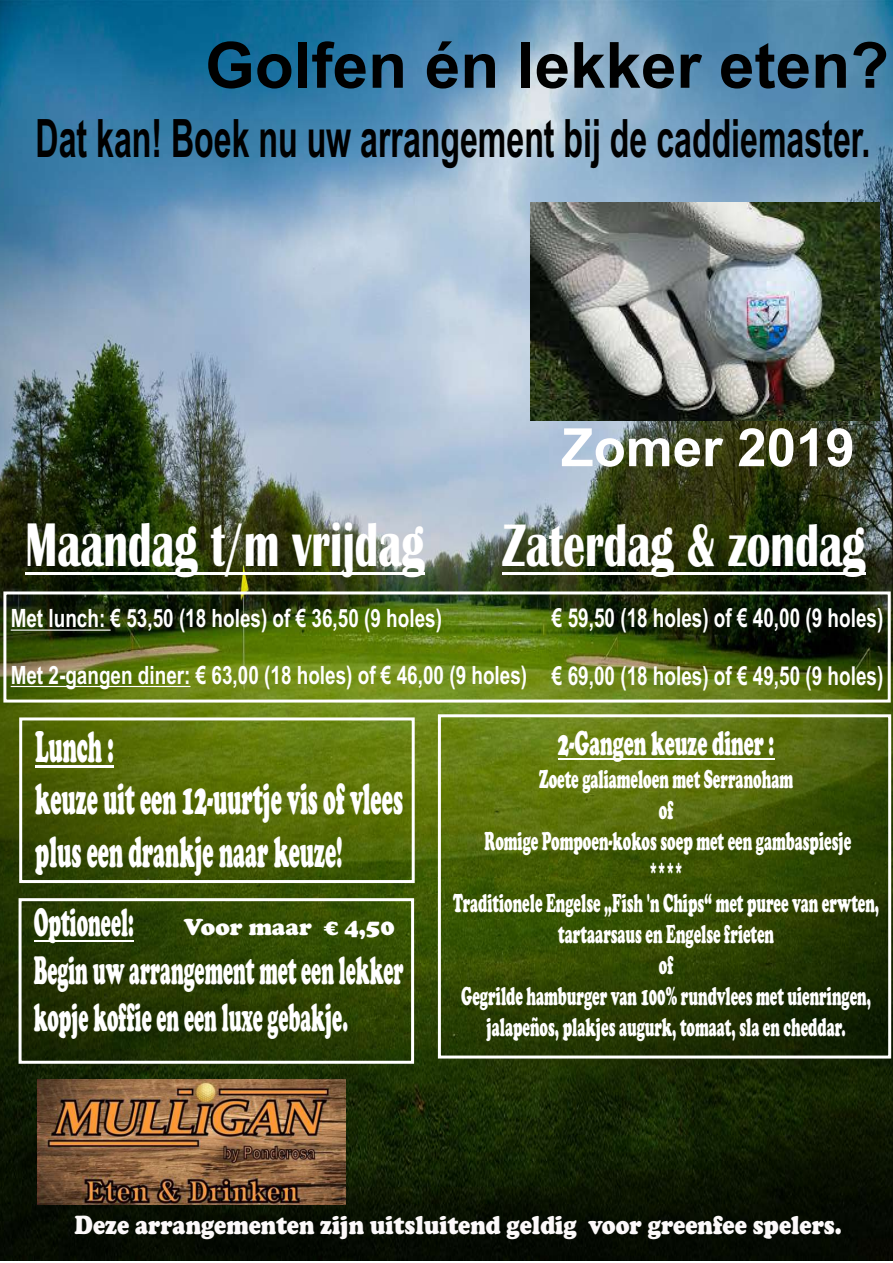
<style>
.page{position:relative;width:893px;height:1263px;background:#fff}
.page>*{position:absolute;margin:0;border:0;box-sizing:border-box;transform-origin:0 0}
.t1{font:700 63.75px "Britannic";color:#fff;scale:.68 1}
.t2{font:700 63.75px "Arial";color:#000}
.t3{font:700 52.95px "Arial";color:#000;scale:.61 1}
.t4{font:700 52.8px "Arial";color:#fff}
.t5{font:900 45.9px/52.7px "Cooper";color:#fff;scale:.46 1}
.t6{font:900 41.4px/47.4px "Cooper";color:#fff;scale:.46 1}
.t7{font:900 35.85px "Cooper";color:#fff;scale:.53 1}
.t8{font:900 27.15px "Cooper";color:#fcf9fa;scale:.85 1}
.t9{font:900 27px/30.9px "Cooper";color:#fff;text-align:center;scale:.53 1}
.t10{font:700 26.1px "Arial";color:#fff;scale:.72 1}
.t11{font:700 25.2px "Arial";color:#fff;scale:.75 1}
.t12{font:900 24px "Cooper";color:#fff}
.s1{font-size:62.1px}
</style>
<div class="page">
<img style="left:0;top:0;width:893px;height:1261px">
<hr style="left:35px;top:766px;width:79px;height:2px;background:#fff">
<hr style="left:34px;top:940px;width:100px;height:2px;background:#fff">
<hr style="left:558px;top:758px;width:216px;height:2px;background:#fff">
<img style="left:37px;top:1080px;width:308px;height:124px">
<img style="left:530px;top:202px;width:350px;height:218px">
<div style="left:19px;top:717px;width:396px;height:166px;border:3px solid #fff"></div>
<div style="left:19px;top:898px;width:395px;height:166px;border:3px solid #fff"></div>
<div style="left:438px;top:714px;width:453px;height:344px;border:3px solid #fff"></div>
<div style="left:3px;top:591px;width:888px;height:111px;border:3px solid #fff"></div>
<hr style="left:11px;top:629px;width:100px;height:2px;background:#fff">
<hr style="left:11px;top:686px;width:180px;height:1px;background:#fff">
<hr style="left:502px;top:572px;width:363px;height:3px;background:#fff">
<hr style="left:25px;top:572px;width:400px;height:3px;background:#fff">
<h1 class="t2" style="left:205px;top:41px;width:685px">Golfen én lekker eten?</h1>
<h2 class="t3" style="left:36px;top:118px;width:1370px">Dat kan! Boek nu uw arrangement bij de caddiemaster.</h2>
<h3 class="t4" style="left:561px;top:428px;width:295px">Zomer 2019</h3>
<h1 class="t1" style="left:25px;top:523px;width:1237px">Maandag t/m vrijdag <span class="s1">Zaterdag &amp; zondag</span></h1>
<p class="t11" style="left:11px;top:609px;width:577px">Met lunch: € 53,50 (18 holes) of € 36,50 (9 holes)</p>
<p class="t11" style="left:11px;top:665px;width:690px">Met 2-gangen diner: € 63,00 (18 holes) of € 46,00 (9 holes)</p>
<p class="t10" style="left:552px;top:608px;width:462px">€ 59,50 (18 holes) of € 40,00 (9 holes)</p>
<p class="t10" style="left:552px;top:666px;width:462px">€ 69,00 (18 holes) of € 49,50 (9 holes)</p>
<h3 class="t5" style="left:35px;top:724px;width:801px">Lunch :<br>keuze uit een 12-uurtje vis of vlees plus een drankje naar keuze!</h3>
<h3 class="t6" style="left:34px;top:903px;width:806px">Optioneel:<br>Begin uw arrangement met een lekker kopje koffie en een luxe gebakje.</h3>
<p class="t12" style="left:184px;top:918px;width:212px">Voor maar € 4,50</p>
<h3 class="t7" style="left:558px;top:731px;width:410px">2-Gangen keuze diner :</h3>
<p class="t9" style="left:453px;top:766px;width:806px">Zoete galiameloen met Serranoham<br>of<br>Romige Pompoen-kokos soep met een gambaspiesje<br>****<br>Traditionele Engelse „Fish 'n Chips“ met puree van erwten, tartaarsaus en Engelse frieten<br>of<br>Gegrilde hamburger van 100% rundvlees met uienringen, jalapeños, plakjes augurk, tomaat, sla en cheddar.</p>
<p class="t8" style="left:75px;top:1215px;width:904px">Deze arrangementen zijn uitsluitend geldig voor greenfee spelers.</p>
</div>
